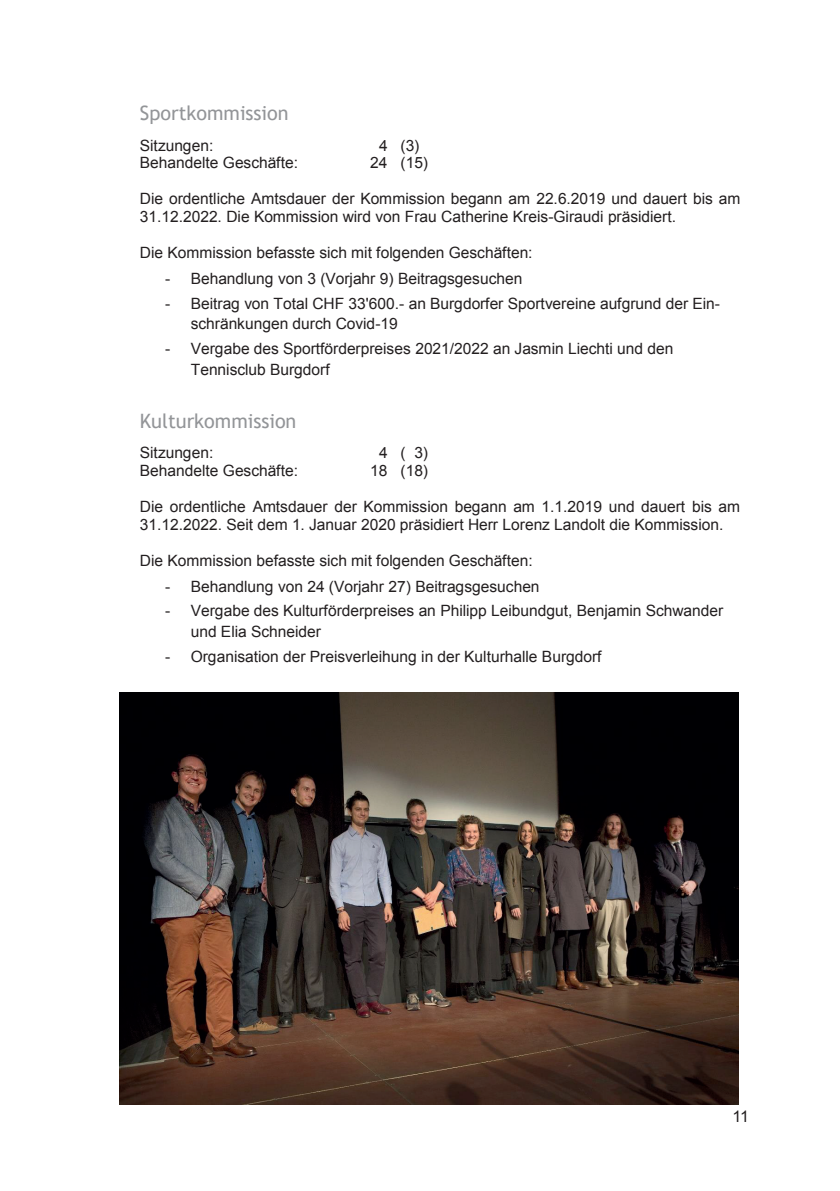
<style>
.page{position:relative;width:840px;height:1191px;background:#fff}
.page>*{position:absolute;margin:0;border:0;box-sizing:border-box;transform-origin:0 0}
.t1{font:19.8px "Trebuchet MS";color:#939598}
.t2{font:16px "Arial";color:#231f20}
.t3{font:15.6px/20.4px "Arial";color:#231f20}
</style>
<div class="page">
<img style="left:119px;top:692px;width:619px;height:412px">
<p class="t1" style="left:140px;top:101px;width:150px">Sportkommission</p>
<p class="t3" style="left:140px;top:135px;width:75px">Sitzungen:</p>
<p class="t3" style="left:379px;top:135px;width:42px">4 (3)</p>
<p class="t3" style="left:140px;top:153px;width:159px">Behandelte Geschäfte:</p>
<p class="t3" style="left:370px;top:153px;width:59px">24 (15)</p>
<p class="t3" style="left:140px;top:190px;width:601px;line-height:18px">Die ordentliche Amtsdauer der Kommission begann am 22.6.2019 und dauert bis am<br>31.12.2022. Die Kommission wird von Frau Catherine Kreis-Giraudi präsidiert.</p>
<p class="t3" style="left:140px;top:242px;width:394px">Die Kommission befasste sich mit folgenden Geschäften:</p>
<p class="t3" style="left:165px;top:268px;width:358px">- Behandlung von 3 (Vorjahr 9) Beitragsgesuchen</p>
<p class="t3" style="left:190px;top:293px;width:530px;text-indent:-25px">- Beitrag von Total CHF 33'600.- an Burgdorfer Sportvereine aufgrund der Ein&shy;schränkungen durch Covid-19</p>
<p class="t3" style="left:191px;top:338px;width:484px;text-indent:-25px">- Vergabe des Sportförderpreises 2021/2022 an Jasmin Liechti und den<br>Tennisclub Burgdorf</p>
<p class="t1" style="left:140px;top:408px;width:158px">Kulturkommission</p>
<p class="t3" style="left:140px;top:443px;width:75px">Sitzungen:</p>
<p class="t3" style="left:379px;top:443px;width:50px">4 ( 3)</p>
<p class="t3" style="left:140px;top:461px;width:159px">Behandelte Geschäfte:</p>
<p class="t3" style="left:370px;top:461px;width:59px">18 (18)</p>
<p class="t3" style="left:140px;top:498px;width:601px;line-height:17.8px">Die ordentliche Amtsdauer der Kommission begann am 1.1.2019 und dauert bis am<br>31.12.2022. Seit dem 1. Januar 2020 präsidiert Herr Lorenz Landolt die Kommission.</p>
<p class="t3" style="left:140px;top:550px;width:394px">Die Kommission befasste sich mit folgenden Geschäften:</p>
<p class="t3" style="left:165px;top:576px;width:375px">- Behandlung von 24 (Vorjahr 27) Beitragsgesuchen</p>
<p class="t3" style="left:191px;top:601px;width:534px;text-indent:-25px">- Vergabe des Kulturförderpreises an Philipp Leibundgut, Benjamin Schwander und Elia Schneider</p>
<p class="t3" style="left:165px;top:646px;width:437px">- Organisation der Preisverleihung in der Kulturhalle Burgdorf</p>
<p class="t2" style="left:732px;top:1106px;width:18px">11</p>
</div>
